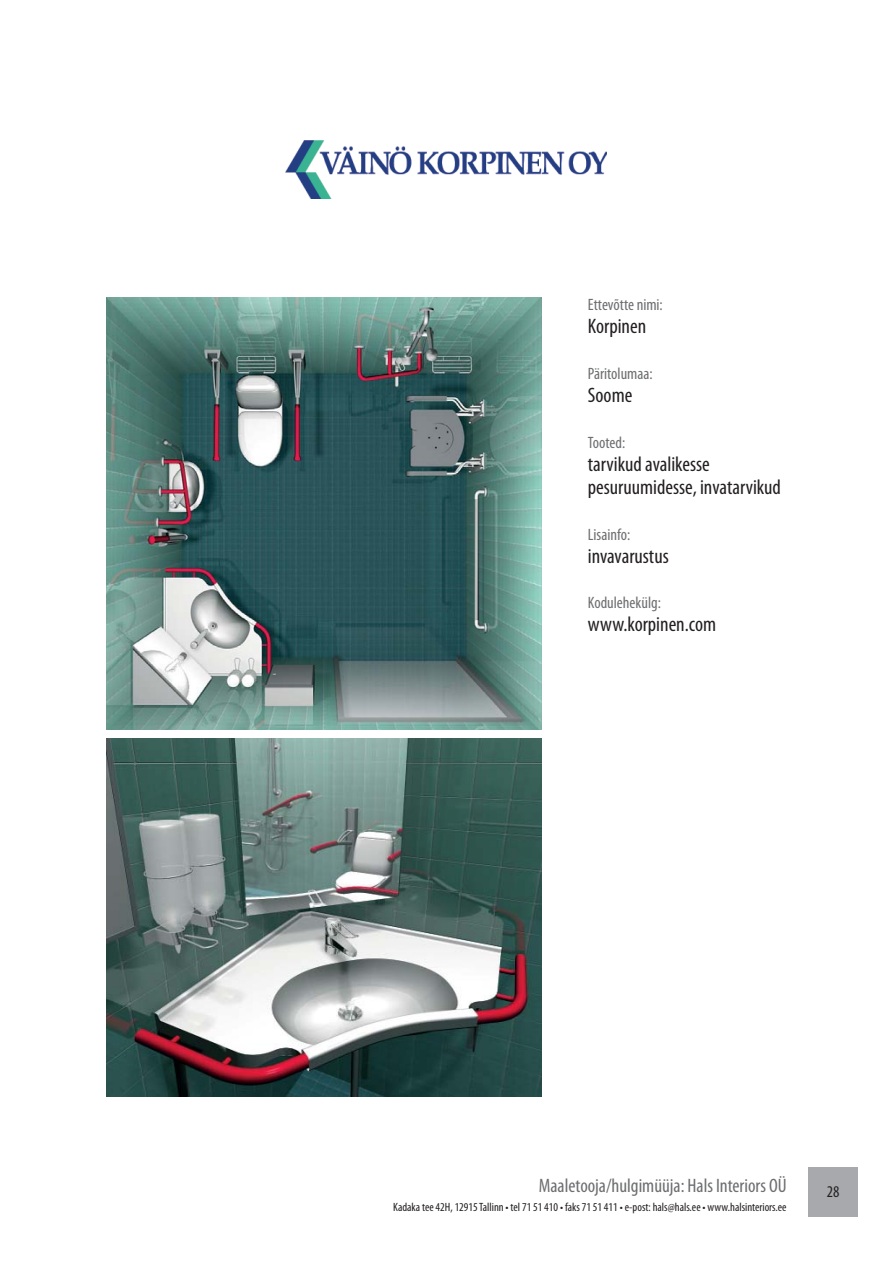
<style>
.page{position:relative;width:893px;height:1263px;background:#fff}
.page>*{position:absolute;margin:0;border:0;box-sizing:border-box;transform-origin:0 0}
.t1{font:condensed 21px/23px "Myriad Pro";color:#231f20}
.t2{font:condensed 19.5px "Myriad Pro";color:#6d6e70}
.t3{font:condensed 16.5px "Myriad Pro";color:#6d6e70}
.t4{font:condensed 16.35px "Myriad Pro";color:#231f20}
.t5{font:condensed 12px "Myriad Pro";color:#231f20}
</style>
<div class="page">
<div style="left:808px;top:1167px;width:50px;height:50px;background:#a7a9ac"></div>
<img style="left:286px;top:140px;width:320px;height:59px">
<img style="left:106px;top:298px;width:435px;height:431px">
<img style="left:106px;top:738px;width:435px;height:359px">
<h3 class="t3" style="left:588px;top:298px;width:76px">Ettevõtte nimi:</h3>
<h1 class="t1" style="left:588px;top:316px;width:60px">Korpinen</h1>
<h3 class="t3" style="left:588px;top:367px;width:66px">Päritolumaa:</h3>
<h1 class="t1" style="left:588px;top:385px;width:46px">Soome</h1>
<h3 class="t3" style="left:588px;top:436px;width:39px">Tooted:</h3>
<h1 class="t1" style="left:588px;top:454px;width:194px">tarvikud avalikesse pesuruumidesse, invatarvikud</h1>
<h3 class="t3" style="left:588px;top:528px;width:44px">Lisainfo:</h3>
<h1 class="t1" style="left:588px;top:546px;width:82px">invavarustus</h1>
<h3 class="t3" style="left:588px;top:597px;width:75px">Kodulehekülg:</h3>
<h1 class="t1" style="left:588px;top:615px;width:130px">www.korpinen.com</h1>
<h2 class="t2" style="left:539px;top:1177px;width:249px">Maaletooja/hulgimüüja: Hals Interiors OÜ</h2>
<p class="t5" style="left:393px;top:1202px;width:395px">Kadaka tee 42H, 12915 Tallinn • tel 71 51 410 • faks 71 51 411 • e-post: hals@hals.ee • www.halsinteriors.ee</p>
<h3 class="t4" style="left:827px;top:1185px;width:14px">28</h3>
</div>
